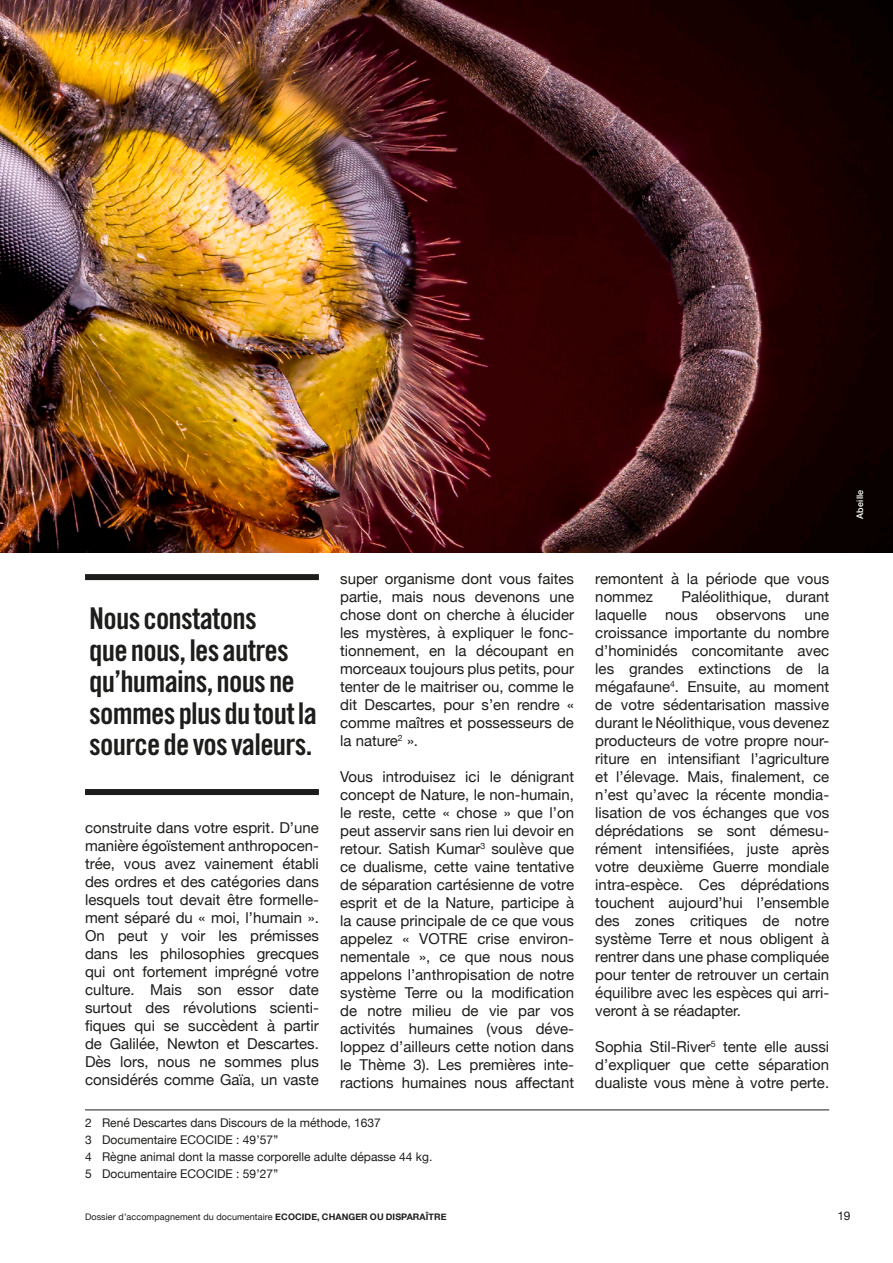
<style>
.page{position:relative;width:893px;height:1263px;background:#fff}
.page>*{position:absolute;margin:0;border:0;box-sizing:border-box;transform-origin:0 0}
.EXERGE__supplementar{font:30px/31.5px "Trade Gothic LT Std Bd Cn 20";letter-spacing:-.025em;color:#1d1d1b}
.BODYCOPY{font:15px/18px "Helvetica Neue";color:#1d1d1b;text-align:justify}
.FOOTNOTES{font:12px "Helvetica Neue";color:#1d1d1b}
.t1{font:9px "Helvetica Neue";letter-spacing:.01em;color:#1d1d1b}
.t2{font:500 9px "Helvetica Neue";letter-spacing:.02em;color:#fff}
.s1{font-weight:700}
</style>
<div class="page">
<img style="left:0;top:0;width:893px;height:553px">
<hr style="left:85px;top:1109px;width:744px;height:1px;background:#1d1d1b">
<div style="left:85px;top:574px;width:234px;height:6px;background:#1d1d1b"></div>
<div style="left:85px;top:789px;width:234px;height:6px;background:#1d1d1b"></div>
<p class="BODYCOPY" style="left:340px;top:571px;width:235px">super organisme dont vous faites partie, mais nous devenons une chose dont on cherche à élucider les mystères, à expliquer le fonc&shy;tionnement, en la découpant en morceaux toujours plus petits, pour tenter de le maitriser ou, comme le dit Descartes, pour s’en rendre « comme maîtres et possesseurs de la nature<sup>2</sup> ».</p>
<p class="BODYCOPY" style="left:340px;top:769px;width:235px">Vous introduisez ici le dénigrant concept de Nature, le non-humain, le reste, cette « chose » que l’on peut asservir sans rien lui devoir en retour. Satish Kumar<sup>3</sup> soulève que ce dualisme, cette vaine tentative de séparation cartésienne de votre esprit et de la Nature, participe à la cause principale de ce que vous appelez « VOTRE crise environ&shy;nementale », ce que nous nous appelons l’anthropisation de notre système Terre ou la modification de notre milieu de vie par vos activités humaines (vous déve&shy;loppez d’ailleurs cette notion dans le Thème 3). Les premières inte&shy;ractions humaines nous affectant</p>
<p class="EXERGE__supplementar" style="left:89px;top:602px;width:229px">Nous constatons<br>que nous, les autres qu’humains, nous ne sommes plus du tout la source de vos valeurs.</p>
<p class="BODYCOPY" style="left:85px;top:819px;width:235px">construite dans votre esprit. D’une manière égoïstement anthropocen&shy;trée, vous avez vainement établi des ordres et des catégories dans lesquels tout devait être formelle&shy;ment séparé du « moi, l’humain ».<br>On peut y voir les prémisses dans les philosophies grecques qui ont fortement imprégné votre culture. Mais son essor date surtout des révolutions scienti&shy;fiques qui se succèdent à partir de Galilée, Newton et Descartes.<br>Dès lors, nous ne sommes plus considérés comme Gaïa, un vaste</p>
<p class="FOOTNOTES" style="left:85px;top:1114px;width:297px">2 René Descartes dans Discours de la méthode, 1637</p>
<p class="FOOTNOTES" style="left:85px;top:1131px;width:195px">3 Documentaire ECOCIDE : 49’57’’</p>
<p class="FOOTNOTES" style="left:85px;top:1148px;width:349px">4 Règne animal dont la masse corporelle adulte dépasse 44 kg.</p>
<p class="FOOTNOTES" style="left:85px;top:1165px;width:195px">5 Documentaire ECOCIDE : 59’27’’</p>
<p class="BODYCOPY" style="left:595px;top:571px;width:235px">remontent à la période que vous nommez</p>
<p class="BODYCOPY" style="left:595px;top:589px;width:235px;text-indent:86px">Paléolithique, durant laquelle nous observons une croissance importante du nombre d’hominidés concomitante avec les grandes extinctions de la mégafaune<sup>4</sup>. Ensuite, au moment de votre sédentarisation massive durant le Néolithique, vous devenez producteurs de votre propre nour&shy;riture en intensifiant l’agriculture et l’élevage. Mais, finalement, ce n’est qu’avec la récente mondia&shy;lisation de vos échanges que vos déprédations se sont démesu&shy;rément intensifiées, juste après votre deuxième Guerre mondiale intra-espèce. Ces déprédations touchent aujourd’hui l’ensemble des zones critiques de notre système Terre et nous obligent à rentrer dans une phase compliquée pour tenter de retrouver un certain équilibre avec les espèces qui arri&shy;veront à se réadapter.</p>
<p class="BODYCOPY" style="left:595px;top:1039px;width:235px">Sophia Stil-River<sup>5</sup> tente elle aussi d’expliquer que cette séparation dualiste vous mène à votre perte.</p>
<p class="t2" style="left:853px;top:519px;width:31px;rotate:-90deg">Abeille</p>
<p class="t1" style="left:85px;top:1211px;width:363px">Dossier d’accompagnement du documentaire <span class="s1">ECOCIDE, CHANGER OU DISPARAÎTRE</span></p>
<p class="FOOTNOTES" style="left:837px;top:1207px;width:14px">19</p>
</div>
